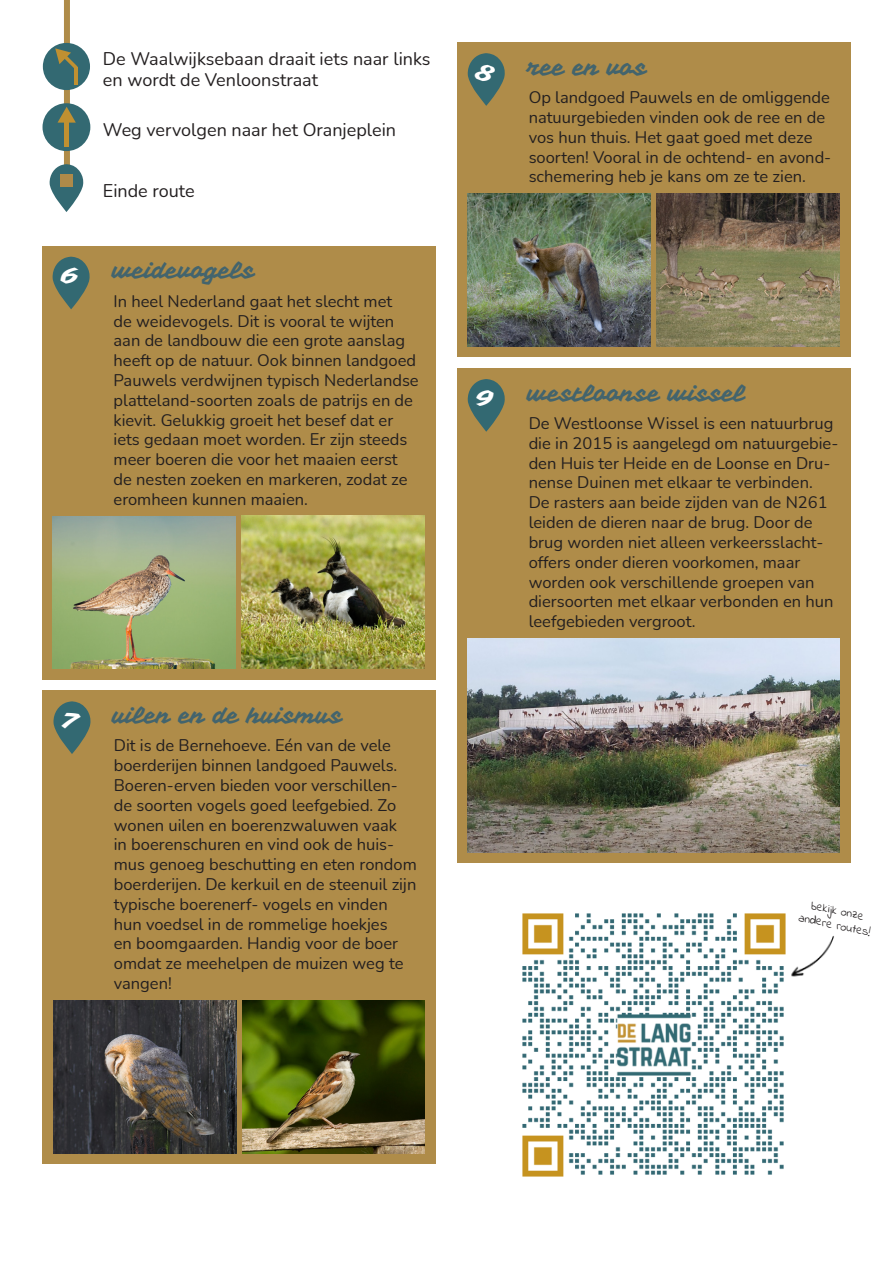
<style>
.page{position:relative;width:893px;height:1263px;background:#fff}
.page>*{position:absolute;margin:0;border:0;box-sizing:border-box;transform-origin:0 0}
.t1{font:22.5px "Vampiro One";color:#43646d}
.t2{font:22.5px "Vampiro One";color:#fff;scale:1.45 1}
.t3{font:18px/21.6px "Nunito";color:#231f20}
.t4{font:16.5px/19.8px "Nunito";color:#231f20}
.t5{font:12px/14.4px "Indie Flower";color:#231f20;text-align:center}
</style>
<div class="page">
<div style="left:64px;top:0;width:6px;height:179px;background:#af8c49"></div>
<div style="left:43px;top:691px;width:393px;height:473px;background:#af8c49"></div>
<div style="left:457px;top:368px;width:393px;height:495px;background:#af8c49"></div>
<div style="left:42px;top:246px;width:393px;height:434px;background:#af8c49"></div>
<div style="left:457px;top:43px;width:393px;height:314px;background:#af8c49"></div>
<div style="left:43px;top:43px;width:47px;height:47px;background:#336972;border-radius:50%"></div>
<hr style="left:74px;top:67px;width:4px;height:18px;background:#c09031">
<svg style="left:55px;top:48px;width:23px;height:20px"></svg>
<svg style="left:468px;top:379px;width:37px;height:53px"></svg>
<img style="left:468px;top:638px;width:372px;height:214px">
<svg style="left:468px;top:53px;width:37px;height:53px"></svg>
<img style="left:468px;top:194px;width:183px;height:153px">
<img style="left:657px;top:193px;width:183px;height:153px">
<svg style="left:53px;top:701px;width:37px;height:53px"></svg>
<img style="left:53px;top:1000px;width:183px;height:153px">
<img style="left:242px;top:1000px;width:183px;height:153px">
<svg style="left:50px;top:164px;width:33px;height:48px"></svg>
<div style="left:60px;top:174px;width:13px;height:13px;background:#af8a49"></div>
<svg style="left:53px;top:257px;width:37px;height:52px"></svg>
<img style="left:53px;top:516px;width:182px;height:153px">
<img style="left:242px;top:516px;width:183px;height:153px">
<div style="left:43px;top:103px;width:47px;height:48px;background:#336972;border-radius:50%"></div>
<hr style="left:65px;top:122px;width:4px;height:25px;background:#c09031">
<svg style="left:58px;top:107px;width:18px;height:16px"></svg>
<img style="left:522px;top:913px;width:264px;height:264px">
<img style="left:791px;top:935px;width:43px;height:42px">
<p class="t3" style="left:103px;top:47px;width:329px">De Waalwijksebaan draait iets naar links en wordt de Venloonstraat</p>
<p class="t3" style="left:103px;top:119px;width:295px">Weg vervolgen naar het Oranjeplein</p>
<p class="t3" style="left:103px;top:179px;width:93px">Einde route</p>
<p class="t2" style="left:61px;top:261px;width:15px">6</p>
<p class="t1" style="left:112px;top:257px;width:144px">weidevogels</p>
<p class="t4" style="left:114px;top:290px;width:307px">In heel Nederland gaat het slecht met<br>de weidevogels. Dit is vooral te wijten aan de landbouw die een grote aanslag heeft op de natuur. Ook binnen landgoed Pauwels verdwijnen typisch Nederlandse platteland-soorten zoals de patrijs en de kievit. Gelukkig groeit het besef dat er iets gedaan moet worden. Er zijn steeds meer boeren die voor het maaien eerst de nesten zoeken en markeren, zodat ze eromheen kunnen maaien.</p>
<p class="t2" style="left:62px;top:706px;width:14px">7</p>
<p class="t1" style="left:112px;top:701px;width:232px">uilen en de huismus</p>
<p class="t4" style="left:114px;top:735px;width:304px">Dit is de Bernehoeve. Eén van de vele boerderijen binnen landgoed Pauwels.<br>Boeren-erven bieden voor verschillen&shy;de soorten vogels goed leefgebied. Zo wonen uilen en boerenzwaluwen vaak<br>in boerenschuren en vind ook de huis&shy;mus genoeg beschutting en eten rondom boerderijen. De kerkuil en de steenuil zijn typische boerenerf- vogels en vinden hun voedsel in de rommelige hoekjes<br>en boomgaarden. Handig voor de boer omdat ze meehelpen de muizen weg te vangen!</p>
<p class="t2" style="left:476px;top:58px;width:15px">8</p>
<p class="t1" style="left:527px;top:53px;width:121px">ree en vos</p>
<p class="t4" style="left:529px;top:87px;width:304px">Op landgoed Pauwels en de omliggende natuurgebieden vinden ook de ree en de vos hun thuis. Het gaat goed met deze soorten! Vooral in de ochtend- en avond&shy;schemering heb je kans om ze te zien.</p>
<p class="t2" style="left:476px;top:384px;width:15px">9</p>
<p class="t1" style="left:527px;top:379px;width:219px">westloonse wissel</p>
<p class="t4" style="left:529px;top:413px;width:311px">De Westloonse Wissel is een natuurbrug die in 2015 is aangelegd om natuurgebie&shy;den Huis ter Heide en de Loonse en Dru&shy;nense Duinen met elkaar te verbinden.<br>De rasters aan beide zijden van de N261 leiden de dieren naar de brug. Door de brug worden niet alleen verkeersslacht&shy;offers onder dieren voorkomen, maar worden ook verschillende groepen van diersoorten met elkaar verbonden en hun leefgebieden vergroot.</p>
<p class="t5" style="left:803px;top:897px;width:75px;rotate:12deg">bekijk onze andere routes!</p>
</div>
